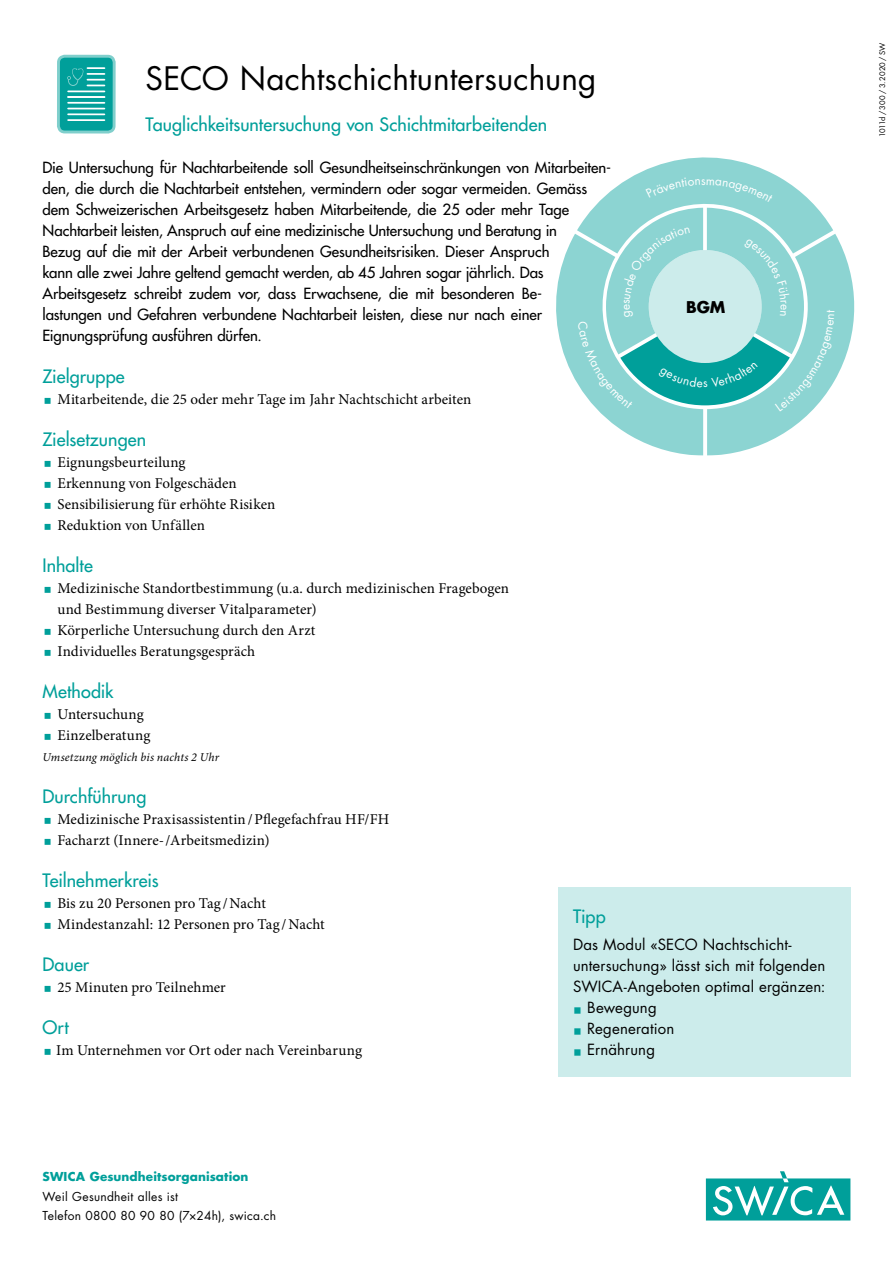
<style>
.page{position:relative;width:893px;height:1263px;background:#fff}
.page>*{position:absolute;margin:0;border:0;box-sizing:border-box;transform-origin:0 0}
.t1{font:31.5px "Futura Std";letter-spacing:.005em;color:#000}
.t2{font:500 18px "Futura Std";letter-spacing:.005em;color:#009f9a}
.t3{font:700 15.75px "Futura Std";color:#000}
.t4{font:500 15px/21px "Futura Std";letter-spacing:-.005em;color:#000}
.t5{font:15px/21px "Minion Pro";letter-spacing:.005em;color:#000}
.t6{font:15px/21px "Futura Std";letter-spacing:.01em;color:#000}
.t7{font:12px/19.8px "Futura Std";letter-spacing:.02em;color:#000}
.t8{font:italic 12px "Minion Pro";letter-spacing:.01em;color:#000}
.t9{font:700 12px "Futura Std";letter-spacing:.01em;color:#009f9a}
.t10{font:7.5px "Futura Std";letter-spacing:.02em;color:#000}
.s1{font-family:"Minion Pro";font-size:21.75px;color:#009f9a}
</style>
<div class="page">
<svg style="left:706px;top:1171px;width:144px;height:49px"></svg>
<div style="left:58px;top:56px;width:56px;height:76px;background:#009f9a;border-radius:6px"></div>
<div style="left:57px;top:55px;width:59px;height:79px;border:3px solid #80cfcc;border-radius:6px"></div>
<hr style="left:68px;top:96px;width:36px;height:2px;background:#fff">
<hr style="left:68px;top:91px;width:36px;height:1px;background:#fff">
<hr style="left:68px;top:102px;width:36px;height:2px;background:#fff">
<hr style="left:68px;top:108px;width:36px;height:1px;background:#fff">
<hr style="left:68px;top:113px;width:36px;height:2px;background:#fff">
<hr style="left:68px;top:119px;width:36px;height:2px;background:#fff">
<svg style="left:67px;top:67px;width:37px;height:19px"></svg>
<div style="left:558px;top:887px;width:292px;height:189px;background:#cceceb"></div>
<svg style="left:556px;top:157px;width:299px;height:299px"></svg>
<h1 class="t1" style="left:146px;top:58px;width:452px">SECO Nachtschichtuntersuchung</h1>
<p class="t2" style="left:146px;top:113px;width:403px">Tauglichkeitsuntersuchung von Schichtmitarbeitenden</p>
<p class="t4" style="left:43px;top:157px;width:570px">Die Untersuchung für Nachtarbeitende soll Gesundheitseinschränkungen von Mitarbeiten&shy;den, die durch die Nachtarbeit entstehen, vermindern oder sogar vermeiden. Gemäss dem Schweizerischen Arbeitsgesetz haben Mitarbeitende, die 25 oder mehr Tage Nachtarbeit leisten, Anspruch auf eine medizinische Untersuchung und Beratung in<br>Bezug auf die mit der Arbeit verbundenen Gesundheitsrisiken. Dieser Anspruch<br>kann alle zwei Jahre geltend gemacht werden, ab 45 Jahren sogar jährlich. Das Arbeitsgesetz schreibt zudem vor, dass Erwachsene, die mit besonderen Be-<br>lastungen und Gefahren verbundene Nachtarbeit leisten, diese nur nach einer Eignungsprüfung ausführen dürfen.</p>
<p class="t2" style="left:43px;top:365px;width:84px">Zielgruppe</p>
<p class="t5" style="left:57px;top:389px;width:415px">Mitarbeitende, die 25 oder mehr Tage im Jahr Nachtschicht arbeiten</p>
<p class="t2" style="left:43px;top:428px;width:105px">Zielsetzungen</p>
<p class="t5" style="left:57px;top:452px;width:220px">Eignungsbeurteilung<br>Erkennung von Folgeschäden<br>Sensibilisierung für erhöhte Risiken<br>Reduktion von Unfällen</p>
<p class="t2" style="left:43px;top:554px;width:52px">Inhalte</p>
<p class="t5" style="left:57px;top:578px;width:453px">Medizinische Standortbestimmung (u.a. durch medizinischen Fragebogen und Bestimmung diverser Vitalparameter)<br>Körperliche Untersuchung durch den Arzt<br>Individuelles Beratungsgespräch</p>
<p class="t2" style="left:43px;top:680px;width:72px">Methodik</p>
<p class="t5" style="left:57px;top:704px;width:94px">Untersuchung<br>Einzelberatung</p>
<p class="t8" style="left:43px;top:749px;width:178px">Umsetzung möglich bis nachts 2 Uhr</p>
<p class="t2" style="left:43px;top:785px;width:105px">Durchführung</p>
<p class="t5" style="left:57px;top:809px;width:333px">Medizinische Praxisassistentin/Pflegefachfrau HF/FH<br>Facharzt (Innere-/Arbeitsmedizin)</p>
<p class="t2" style="left:43px;top:869px;width:118px">Teilnehmerkreis</p>
<p class="t5" style="left:57px;top:893px;width:269px">Bis zu 20 Personen pro Tag /Nacht<br>Mindestanzahl: 12 Personen pro Tag /Nacht</p>
<p class="t2" style="left:43px;top:953px;width:48px">Dauer</p>
<p class="t5" style="left:57px;top:977px;width:170px">25 Minuten pro Teilnehmer</p>
<p class="t2" style="left:43px;top:1016px;width:28px">Ort</p>
<p class="t5" style="left:56px;top:1040px;width:308px">Im Unternehmen vor Ort oder nach Vereinbarung</p>
<p class="t3" style="left:686px;top:297px;width:41px">BGM</p>
<p class="t2" style="left:573px;top:905px;width:34px">Tipp</p>
<p class="t6" style="left:573px;top:934px;width:254px">Das Modul «SECO Nachtschicht&shy;untersuchung» lässt sich mit folgenden<br>SWICA-Angeboten optimal ergänzen:</p>
<p class="t6" style="left:573px;top:997px;width:85px"><span class="s1">■</span> Bewegung</p>
<p class="t6" style="left:573px;top:1018px;width:103px"><span class="s1">■</span> Regeneration</p>
<p class="t6" style="left:573px;top:1039px;width:84px"><span class="s1">■</span> Ernährung</p>
<p class="t9" style="left:43px;top:1168px;width:207px">SWICA Gesundheitsorganisation</p>
<p class="t7" style="left:43px;top:1186px;width:235px">Weil Gesundheit alles ist<br>Telefon 0800 80 90 80 (7×24h), swica.ch</p>
<p class="t10" style="left:878px;top:137px;width:96px;rotate:-90deg">1011d / 300 / 3.2020 / SW</p>
</div>
